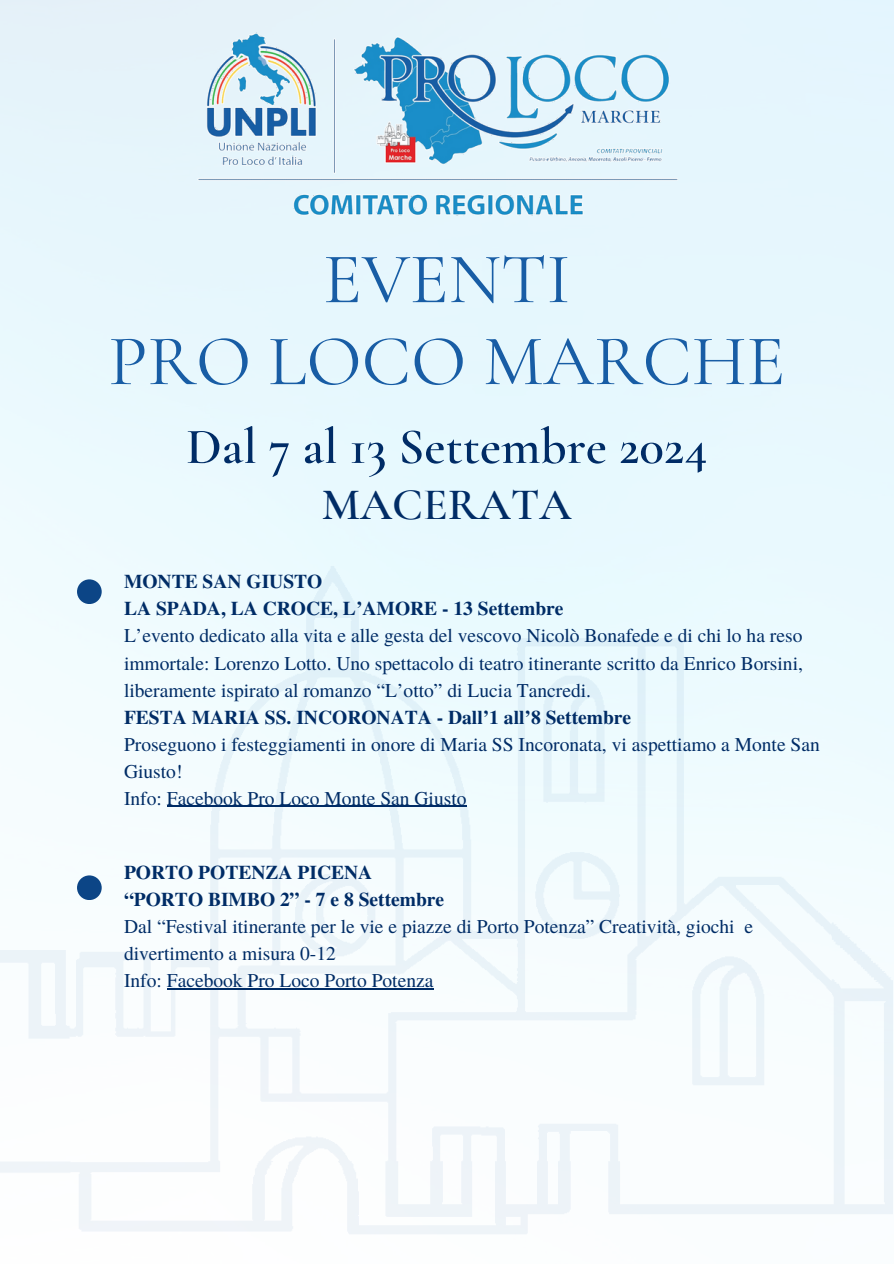
<style>
.page{position:relative;width:894px;height:1264px;background:#fff}
.page>*{position:absolute;margin:0;border:0;box-sizing:border-box;transform-origin:0 0}
.t1{font:72px "Cormorant Garamond";color:#185da5}
.t2{font:600 51px "Cormorant Garamond";color:#002c66}
.t3{font:600 45px "Cormorant Garamond";color:#002c66}
.t4{font:19.5px/27px "Te X Gyre Termes";color:#002c66}
.t5{font:700 19.5px "Te X Gyre Termes";color:#002c66}
</style>
<div class="page">
<img style="left:190px;top:24px;width:512px;height:200px">
<img style="left:0;top:544px;width:893px;height:719px">
<hr style="left:167px;top:805px;width:284px;height:1px;background:#002c66">
<svg style="left:451px;top:805px;width:15px;height:1px"></svg>
<hr style="left:167px;top:988px;width:266px;height:1px;background:#002c66">
<div style="left:77px;top:579px;width:25px;height:25px;background:#0c4586;border-radius:50%"></div>
<div style="left:77px;top:875px;width:25px;height:25px;background:#0c4586;border-radius:50%"></div>
<h1 class="t1" style="left:323px;top:235px;width:249px">EVENTI</h1>
<h1 class="t1" style="left:108px;top:317px;width:678px">PRO LOCO MARCHE</h1>
<h2 class="t2" style="left:186px;top:416px;width:522px">Dal 7 al 13 Settembre 2024</h2>
<p class="t3" style="left:322px;top:477px;width:251px">MACERATA</p>
<p class="t5" style="left:124px;top:566px;width:200px">MONTE SAN GIUSTO</p>
<p class="t5" style="left:124px;top:593px;width:441px">LA SPADA, LA CROCE, L’AMORE - 13 Settembre</p>
<p class="t4" style="left:124px;top:621px;width:680px;text-align:justify">L’evento dedicato alla vita e alle gesta del vescovo Nicolò Bonafede e di chi lo ha reso immortale: Lorenzo Lotto. Uno spettacolo di teatro itinerante scritto da Enrico Borsini, liberamente ispirato al romanzo “L’otto” di Lucia Tancredi.</p>
<p class="t5" style="left:124px;top:701px;width:508px">FESTA MARIA SS. INCORONATA - Dall’1 all’8 Settembre</p>
<p class="t4" style="left:124px;top:729px;width:697px">Proseguono i festeggiamenti in onore di Maria SS Incoronata, vi aspettiamo a Monte San<br>Giusto!</p>
<p class="t4" style="left:124px;top:783px;width:344px">Info: Facebook Pro Loco Monte San Giusto</p>
<p class="t5" style="left:124px;top:857px;width:250px">PORTO POTENZA PICENA</p>
<p class="t5" style="left:124px;top:884px;width:321px">“PORTO BIMBO 2” - 7 e 8 Settembre</p>
<p class="t4" style="left:124px;top:911px;width:630px">Dal “Festival itinerante per le vie e piazze di Porto Potenza” Creatività, giochi e divertimento a misura 0-12</p>
<p class="t4" style="left:124px;top:965px;width:311px">Info: Facebook Pro Loco Porto Potenza</p>
</div>
